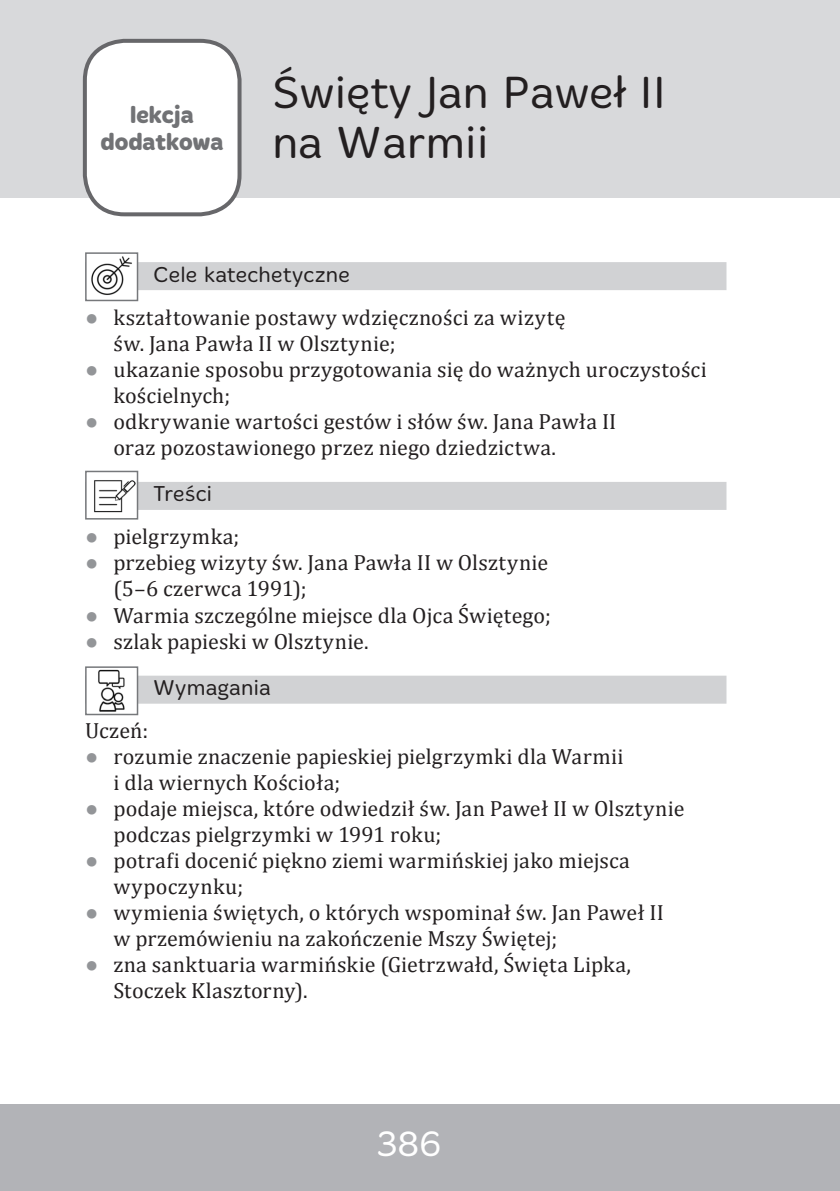
<style>
.page{position:relative;width:840px;height:1191px;background:#fff}
.page>*{position:absolute;margin:0;border:0;box-sizing:border-box;transform-origin:0 0}
.t1{font:300 46px/50px "Merge";color:#231f20}
.t2{font:300 36px "Merge";color:#fff}
.t3{font:700 24px/27.6px "Merge";color:#717275;text-align:center}
.t4{font:22px/26px "Cambria";letter-spacing:.01em;color:#231f20}
.t5{font:300 22px "Merge";letter-spacing:.01em;color:#231f20}
.s1{font-family:"Arial";color:#939598}
.s2{font-family:"Merge";font-weight:300}
</style>
<div class="page">
<div style="left:0;top:1104px;width:839px;height:87px;background:#b2b3b7"></div>
<div style="left:85px;top:262px;width:641px;height:28px;background:#d1d2d4"></div>
<div style="left:85px;top:482px;width:641px;height:28px;background:#d1d2d4"></div>
<div style="left:85px;top:675px;width:641px;height:28px;background:#d1d2d4"></div>
<div style="left:0;top:0;width:839px;height:197px;background:#d8d9db"></div>
<div style="left:85px;top:41px;width:154px;height:173px;background:#fff;border-radius:40px"></div>
<div style="left:83px;top:39px;width:158px;height:177px;border:4px solid #67676a;border-radius:40px"></div>
<div style="left:86px;top:253px;width:51px;height:47px;background:#fff"></div>
<img style="left:91px;top:256px;width:41px;height:39px">
<div style="left:85px;top:252px;width:53px;height:49px;border:2px solid #76787b"></div>
<div style="left:86px;top:471px;width:51px;height:48px;background:#fff"></div>
<img style="left:94px;top:480px;width:41px;height:32px">
<div style="left:85px;top:471px;width:53px;height:48px;border:2px solid #76787b"></div>
<div style="left:86px;top:667px;width:51px;height:47px;background:#fff"></div>
<img style="left:98px;top:669px;width:27px;height:43px">
<div style="left:85px;top:666px;width:53px;height:49px;border:2px solid #76787b"></div>
<p class="t3" style="left:100px;top:102px;width:124px">lekcja dodatkowa</p>
<p class="t1" style="left:272px;top:68px;width:395px">Święty Jan Paweł II na Warmii</p>
<p class="t5" style="left:153px;top:262px;width:198px">Cele katechetyczne</p>
<p class="t4" style="left:113px;top:304px;width:453px;text-indent:-28px"><span class="s1">●</span> kształtowanie postawy wdzięczności za wizytę św. Jana Pawła II w Olsztynie;</p>
<p class="t4" style="left:113px;top:356px;width:594px;text-indent:-28px"><span class="s1">●</span> ukazanie sposobu przygotowania się do ważnych uroczystości kościelnych;</p>
<p class="t4" style="left:113px;top:408px;width:504px;text-indent:-28px"><span class="s1">●</span> odkrywanie wartości gestów i słów św. Jana Pawła II oraz pozostawionego przez niego dziedzictwa.</p>
<p class="t5" style="left:153px;top:481px;width:61px">Treści</p>
<p class="t4" style="left:85px;top:524px;width:156px"><span class="s1">●</span> pielgrzymka;</p>
<p class="t4" style="left:113px;top:550px;width:436px;text-indent:-28px"><span class="s1">●</span> przebieg wizyty św. Jana Pawła II w Olsztynie (5–6 czerwca 1991);</p>
<p class="t4" style="left:85px;top:602px;width:467px"><span class="s1">●</span> Warmia szczególne miejsce dla Ojca Świętego;</p>
<p class="t4" style="left:153px;top:617px;width:217px;line-height:46.6px;text-indent:-68px"><span class="s1">●</span> szlak papieski w Olsztynie.<br><span class="s2">Wymagania</span></p>
<p class="t4" style="left:85px;top:717px;width:65px">Uczeń:</p>
<p class="t4" style="left:113px;top:743px;width:511px;text-indent:-28px"><span class="s1">●</span> rozumie znaczenie papieskiej pielgrzymki dla Warmii i dla wiernych Kościoła;</p>
<p class="t4" style="left:113px;top:795px;width:572px;text-indent:-28px"><span class="s1">●</span> podaje miejsca, które odwiedził św. Jan Paweł II w Olsztynie podczas pielgrzymki w 1991 roku;</p>
<p class="t4" style="left:113px;top:847px;width:517px;text-indent:-28px"><span class="s1">●</span> potrafi docenić piękno ziemi warmińskiej jako miejsca wypoczynku;</p>
<p class="t4" style="left:113px;top:899px;width:551px;text-indent:-28px"><span class="s1">●</span> wymienia świętych, o których wspominał św. Jan Paweł II w przemówieniu na zakończenie Mszy Świętej;</p>
<p class="t4" style="left:113px;top:951px;width:518px;text-indent:-28px"><span class="s1">●</span> zna sanktuaria warmińskie (Gietrzwałd, Święta Lipka,<br>Stoczek Klasztorny).</p>
<p class="t2" style="left:376px;top:1122px;width:67px">386</p>
</div>
